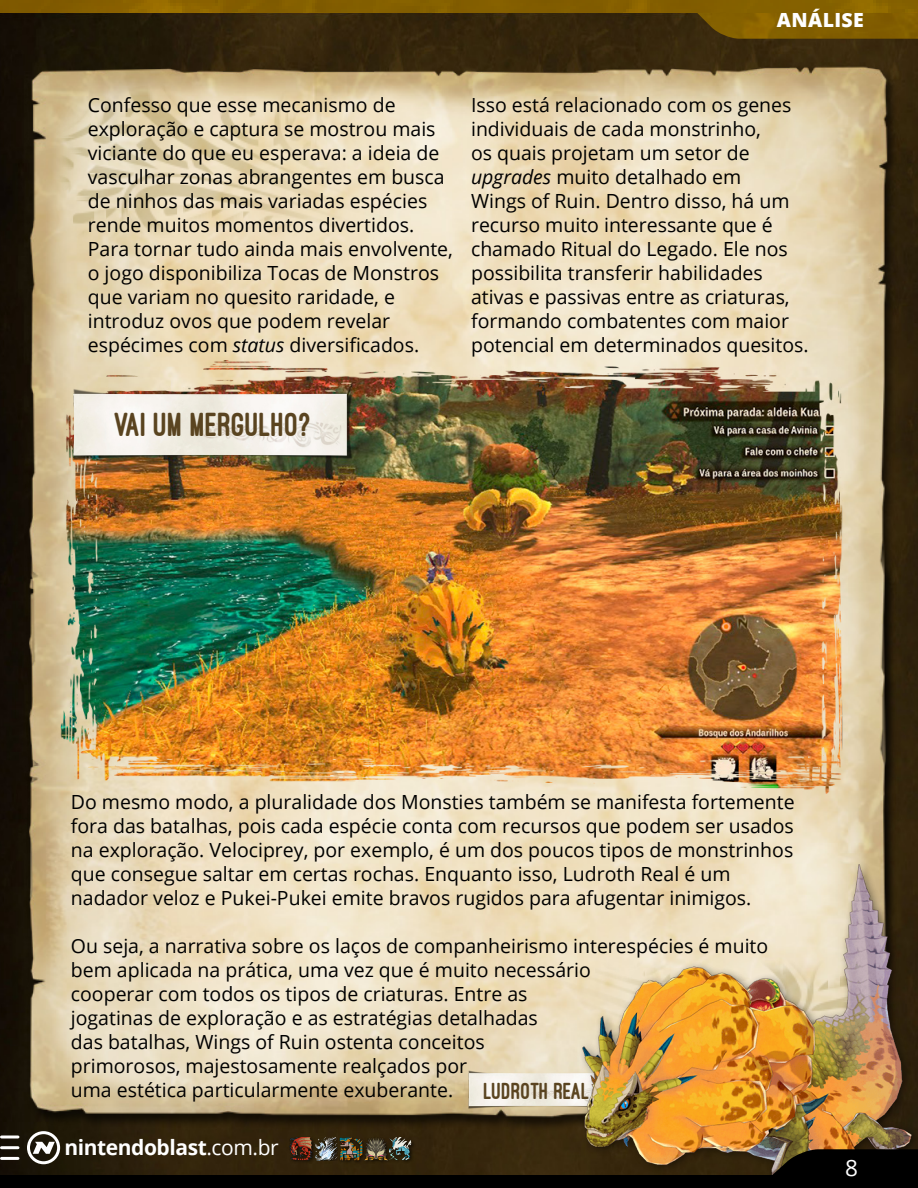
<style>
.page{position:relative;width:918px;height:1188px;background:#fff}
.page>*{position:absolute;margin:0;border:0;box-sizing:border-box;transform-origin:0 0}
.t1{font:800 34.5px "Ostrich Sans";color:#5a4420}
.t2{font:800 24px "Ostrich Sans";color:#5a4420}
.t3{font:22.5px "Open Sans";color:#fff}
.t4{font:700 21px "Open Sans";letter-spacing:-.02em;color:#fff}
.t5{font:19.5px/24px "Open Sans";color:#000}
.t6{font:800 19.5px "Open Sans";letter-spacing:.02em;color:#fff}
.s1{font-style:italic}
.s2{font-weight:400}
</style>
<div class="page">
<img style="left:0;top:0;width:918px;height:1175px">
<img style="left:26px;top:65px;width:872px;height:468px">
<img style="left:26px;top:533px;width:872px;height:598px">
<img style="left:54px;top:81px;width:358px;height:159px">
<img style="left:522px;top:958px;width:57px;height:159px">
<img style="left:460px;top:1071px;width:119px;height:37px">
<img style="left:50px;top:361px;width:793px;height:432px">
<div style="left:579px;top:860px;width:339px;height:328px;background:#000;opacity:.44"></div>
<img style="left:583px;top:864px;width:328px;height:311px">
<img style="left:58px;top:388px;width:304px;height:73px">
<div style="left:27px;top:1131px;width:33px;height:33px;border:3px solid #fff;border-radius:50%"></div>
<svg style="left:33px;top:1142px;width:22px;height:12px"></svg>
<img style="left:690px;top:0;width:228px;height:39px">
<div style="left:0;top:1175px;width:918px;height:13px;background:#000"></div>
<svg style="left:764px;top:1149px;width:154px;height:26px;background:#13110d"></svg>
<svg style="left:2px;top:1136px;width:16px;height:2px"></svg>
<hr style="left:2px;top:1146px;width:16px;height:3px;background:#fff">
<hr style="left:2px;top:1157px;width:16px;height:3px;background:#fff">
<div style="left:288px;top:1136px;width:28px;height:28px;background:#2d200a"></div>
<img style="left:290px;top:1137px;width:23px;height:23px">
<div style="left:338px;top:1137px;width:28px;height:27px;background:#000;opacity:.75"></div>
<img style="left:338px;top:1137px;width:24px;height:23px">
<div style="left:315px;top:1137px;width:23px;height:23px;background:#000;opacity:.75"></div>
<div style="left:363px;top:1136px;width:28px;height:28px;background:#000;opacity:.75"></div>
<img style="left:364px;top:1137px;width:24px;height:23px">
<div style="left:388px;top:1136px;width:27px;height:27px;background:#000;opacity:.75"></div>
<p class="t6" style="left:777px;top:6px;width:89px">ANÁLISE</p>
<p class="t5" style="left:88px;top:92px;width:367px">Confesso que esse mecanismo de exploração e captura se mostrou mais viciante do que eu esperava: a ideia de vasculhar zonas abrangentes em busca de ninhos das mais variadas espécies rende muitos momentos divertidos.<br>Para tornar tudo ainda mais envolvente, o jogo disponibiliza Tocas de Monstros que variam no quesito raridade, e introduz ovos que podem revelar espécimes com <span class="s1">status</span> diversificados.</p>
<p class="t5" style="left:471px;top:92px;width:339px">Isso está relacionado com os genes individuais de cada monstrinho,<br>os quais projetam um setor de <span class="s1">upgrades</span> muito detalhado em<br>Wings of Ruin. Dentro disso, há um recurso muito interessante que é chamado Ritual do Legado. Ele nos possibilita transferir habilidades ativas e passivas entre as criaturas, formando combatentes com maior potencial em determinados quesitos.</p>
<h1 class="t1" style="left:115px;top:406px;width:198px">VAI UM MERGULHO?</h1>
<p class="t5" style="left:71px;top:789px;width:725px">Do mesmo modo, a pluralidade dos Monsties também se manifesta fortemente fora das batalhas, pois cada espécie conta com recursos que podem ser usados na exploração. Velociprey, por exemplo, é um dos poucos tipos de monstrinhos que consegue saltar em certas rochas. Enquanto isso, Ludroth Real é um nadador veloz e Pukei-Pukei emite bravos rugidos para afugentar inimigos.</p>
<p class="t5" style="left:71px;top:933px;width:699px">Ou seja, a narrativa sobre os laços de companheirismo interespécies é muito bem aplicada na prática, uma vez que é muito necessário<br>cooperar com todos os tipos de criaturas. Entre as<br>jogatinas de exploração e as estratégias detalhadas<br>das batalhas, Wings of Ruin ostenta conceitos<br>primorosos, majestosamente realçados por<br>uma estética particularmente exuberante.</p>
<p class="t2" style="left:484px;top:1078px;width:107px">LUDROTH REAL</p>
<p class="t4" style="left:64px;top:1132px;width:216px">nintendoblast<span class="s2">.com.br</span></p>
<p class="t3" style="left:845px;top:1153px;width:14px">8</p>
</div>
